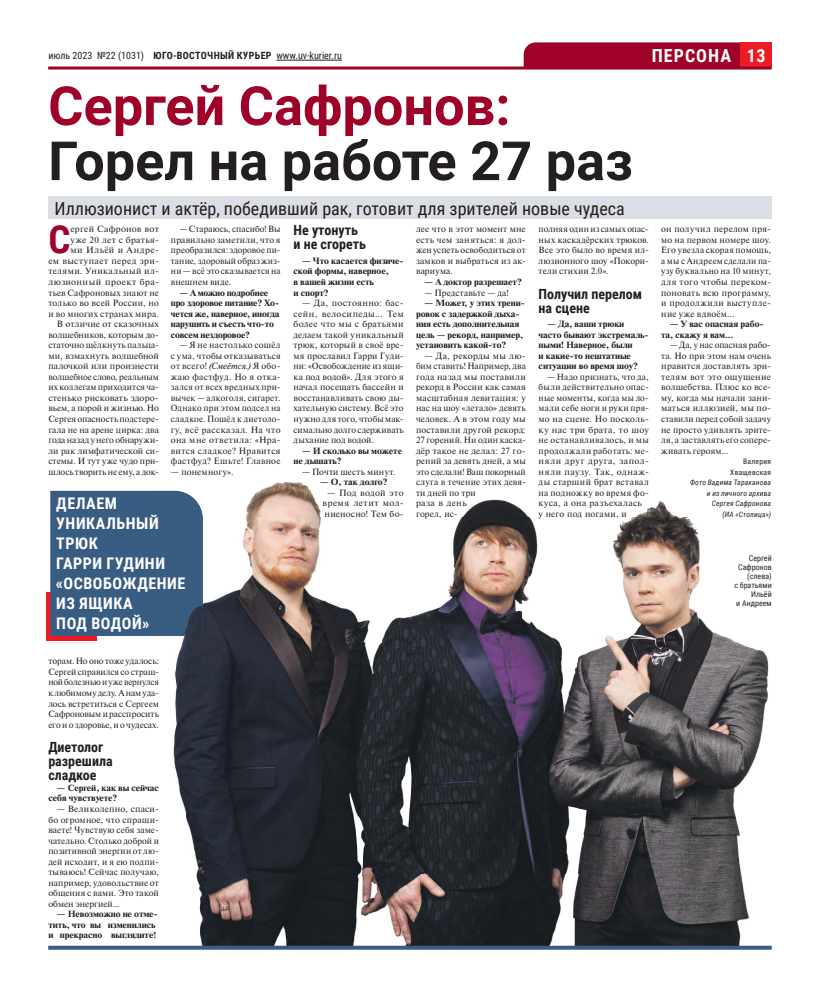
<style>
.page{position:relative;width:820px;height:993px;background:#fff}
.page>*{position:absolute;margin:0;border:0;box-sizing:border-box;transform-origin:0 0}
.t1{font:700 54px "Roboto";color:#231f20}
.t2{font:700 54px "Roboto";color:#9e0229}
.t3{font:700 38.6px "Roboto Condensed";color:#9e0229}
.t4{font:18px "Roboto Condensed";color:#231f20}
.t5{font:700 18px "Roboto Condensed";letter-spacing:.055em;color:#fff}
.t6{font:700 16px/20px "Roboto Condensed";letter-spacing:.035em;color:#fff}
.t7{font:700 14px/14px "Roboto Condensed";color:#231f20}
.t8{font:10px "Roboto Condensed";color:#231f20}
.t9{font:9px/10.5px "Newton C";letter-spacing:.015em;color:#231f20;text-align:justify}
.t10{font:700 9px/10.5px "Newton C";letter-spacing:-.01em;color:#231f20;scale:1.08 1}
.t11{font:9px/10.5px "Newton C";letter-spacing:.04em;color:#231f20}
.t12{font:8px/9px "Roboto Condensed";color:#231f20;text-align:right}
.t13{font:italic 7.5px/10.5px "Roboto Condensed";letter-spacing:.025em;color:#231f20;text-align:right}
.t14{font:7.5px/10.5px "Roboto Condensed";letter-spacing:.035em;color:#231f20;text-align:right}
.s1{font-weight:700}
.s2{font-style:italic}
</style>
<div class="page">
<div style="left:523px;top:42px;width:217px;height:24px;background:#9e0229"></div>
<div style="left:740px;top:42px;width:31px;height:25px;background:#ed1c24"></div>
<hr style="left:48px;top:66px;width:723px;height:3px;background:#9e0229">
<hr style="left:276px;top:60px;width:66px;height:1px;background:#231f20">
<div style="left:49px;top:196px;width:722px;height:23px;background:#dbdee6"></div>
<div style="left:46px;top:592px;width:50px;height:48px;background:#ed1c24"></div>
<div style="left:50px;top:490px;width:99px;height:145px;background:#395c82"></div>
<img style="left:246px;top:482px;width:432px;height:35px">
<img style="left:185px;top:517px;width:584px;height:428px">
<img style="left:149px;top:635px;width:36px;height:174px">
<svg style="left:149px;top:658px;width:10px;height:71px"></svg>
<svg style="left:149px;top:784px;width:10px;height:8px"></svg>
<svg style="left:149px;top:805px;width:10px;height:4px"></svg>
<img style="left:320px;top:482px;width:67px;height:4px">
<img style="left:327px;top:489px;width:76px;height:7px">
<img style="left:323px;top:501px;width:80px;height:6px">
<img style="left:325px;top:510px;width:78px;height:7px">
<img style="left:416px;top:482px;width:109px;height:4px">
<img style="left:416px;top:489px;width:59px;height:8px">
<img style="left:416px;top:501px;width:50px;height:6px">
<img style="left:416px;top:512px;width:41px;height:6px">
<img style="left:538px;top:482px;width:110px;height:4px">
<img style="left:538px;top:489px;width:110px;height:8px">
<img style="left:538px;top:501px;width:103px;height:6px">
<img style="left:538px;top:512px;width:88px;height:6px">
<img style="left:722px;top:517px;width:47px;height:1px">
<img style="left:149px;top:490px;width:54px;height:145px">
<img style="left:149px;top:515px;width:10px;height:14px">
<img style="left:149px;top:558px;width:16px;height:14px">
<img style="left:149px;top:577px;width:36px;height:15px">
<svg style="left:48px;top:945px;width:723px;height:4px;background:#43607f"></svg>
<p class="t8" style="left:48px;top:50px;width:295px">июль 2023 №22 (1031) <span class="s1">ЮГО-ВОСТОЧНЫЙ КУРЬЕР</span> www.uv-kurier.ru</p>
<h3 class="t5" style="left:651px;top:45px;width:115px">ПЕРСОНА 13</h3>
<h1 class="t2" style="left:48px;top:75px;width:463px">Сергей Сафронов:</h1>
<h1 class="t1" style="left:48px;top:130px;width:586px">Горел на работе 27 раз</h1>
<h3 class="t4" style="left:54px;top:198px;width:571px">Иллюзионист и актёр, победивший рак, готовит для зрителей новые чудеса</h3>
<h2 class="t3" style="left:48px;top:217px;width:24px">С</h2>
<p class="t9" style="left:48px;top:224px;width:112px;text-align:right">ергей Сафронов вот<br>уже 20 лет с братья-<br>ми Ильёй и Андре-<br>ем выступает перед зри&shy;телями. Уникальный ил&shy;люзионный проект бра&shy;тьев Сафроновых знают не только во всей России, но и во многих странах мира.<br>В отличие от сказочных волшебников, которым до&shy;статочно щёлкнуть пальца&shy;ми, взмахнуть волшебной палочкой или произнести волшебное слово, реальным их коллегам приходится ча&shy;стенько рисковать здоро&shy;вьем, а порой и жизнью. Но<br>Сергея опасность подстере&shy;гала не на арене цирка: два года назад у него обнаружи&shy;ли рак лимфатической си&shy;стемы. И тут уже чудо при&shy;шлось творить не ему, а док-</p>
<p class="t9" style="left:171px;top:224px;width:111px;text-indent:9px">— Стараюсь, спасибо! Вы правильно заметили, что я преобразился: здоровое пи&shy;тание, здоровый образ жиз&shy;ни — всё это сказывается на внешнем виде.</p>
<p class="t10" style="left:171px;top:287px;width:102px;text-indent:9px">— А можно подробнее про здоровое питание? Хо&shy;чется же, наверное, иногда нарушить и съесть что-то совсем нездоровое?</p>
<p class="t9" style="left:171px;top:340px;width:111px;text-indent:9px">— Я не настолько сошёл с ума, чтобы отказываться от всего! <span class="s2">(Смеётся.)</span> Я обо&shy;жаю фастфуд. Но я отка&shy;зался от всех вредных при&shy;вычек — алкоголя, сигарет.<br>Однако при этом подсел на сладкое. Пошёл к диетоло&shy;гу, всё рассказал. На что она мне ответила: «Нра&shy;вится сладкое? Нравится фастфуд? Ешьте! Главное</p>
<p class="t9" style="left:171px;top:466px;width:64px">— понемногу».</p>
<h3 class="t7" style="left:293px;top:223px;width:74px">Не утонуть и не сгореть</h3>
<p class="t10" style="left:293px;top:255px;width:103px;text-indent:9px">— Что касается физиче&shy;ской формы, наверное,<br>в вашей жизни есть<br>и спорт?</p>
<p class="t9" style="left:293px;top:297px;width:112px;text-indent:9px">— Да, постоянно: бас&shy;сейн, велосипеды… Тем более что мы с братьями делаем такой уникальный трюк, который в своё вре&shy;мя прославил Гарри Гуди&shy;ни: «Освобождение из ящи&shy;ка под водой». Для этого я начал посещать бассейн и восстанавливать свою ды&shy;хательную систему. Всё это нужно для того, чтобы мак&shy;симально долго сдерживать дыхание под водой.</p>
<p class="t10" style="left:293px;top:445px;width:102px;text-indent:9px">— И сколько вы можете не дышать?</p>
<p class="t9" style="left:302px;top:466px;width:95px">— Почти шесть минут.</p>
<p class="t9" style="left:416px;top:224px;width:111px">лее что в этот момент мне есть чем заняться: я дол&shy;жен успеть освободиться от замков и выбраться из ак&shy;вариума.</p>
<p class="t10" style="left:424px;top:276px;width:92px">— А доктор разрешает?</p>
<p class="t9" style="left:424px;top:287px;width:85px">— Представьте — да!</p>
<p class="t10" style="left:416px;top:297px;width:102px;text-indent:9px">— Может, у этих трени&shy;ровок с задержкой дыха&shy;ния есть дополнительная цель — рекорд, например, установить какой-то?</p>
<p class="t9" style="left:416px;top:350px;width:111px;text-indent:9px">— Да, рекорды мы лю&shy;бим ставить! Например, два года назад мы поставили рекорд в России как самая масштабная левитация: у нас на шоу «летало» девять человек. А в этом году мы поставили другой рекорд:<br>27 горений. Ни один каска&shy;дёр такое не делал: 27 го&shy;рений за девять дней, а мы это сделали! Ваш покорный</p>
<p class="t9" style="left:538px;top:224px;width:112px">полняя один из самых опас&shy;ных каскадёрских трюков.<br>Все это было во время ил&shy;люзионного шоу «Покори&shy;тели стихии 2.0».</p>
<h3 class="t7" style="left:538px;top:287px;width:105px">Получил перелом на сцене</h3>
<p class="t10" style="left:538px;top:318px;width:103px;text-indent:9px">— Да, ваши трюки часто бывают экстремаль&shy;ными! Наверное, были<br>и какие-то нештатные ситуации во время шоу?</p>
<p class="t9" style="left:538px;top:371px;width:112px;text-indent:9px">— Надо признать, что да, были действительно опас&shy;ные моменты, когда мы ло&shy;мали себе ноги и руки пря&shy;мо на сцене. Но посколь&shy;ку нас три брата, то шоу не останавливалось, и мы продолжали работать: ме&shy;няли друг друга, запол&shy;няли паузу. Так, однаж-</p>
<p class="t9" style="left:661px;top:224px;width:111px">он получил перелом пря&shy;мо на первом номере шоу.<br>Его увезла скорая помощь, а мы с Андреем сделали па&shy;узу буквально на 10 минут, для того чтобы переком&shy;поновать всю программу, и продолжили выступле&shy;ние уже вдвоём…</p>
<p class="t10" style="left:661px;top:318px;width:96px;text-indent:9px">— У вас опасная рабо&shy;та, скажу я вам...</p>
<p class="t9" style="left:661px;top:340px;width:111px;text-indent:9px">— Да, у нас опасная рабо&shy;та. Но при этом нам очень нравится доставлять зри&shy;телям вот это ощущение волшебства. Плюс ко все&shy;му, когда мы начали зани&shy;маться иллюзией, мы по&shy;ставили перед собой задачу не просто удивлять зрите&shy;ля, а заставлять его сопере&shy;живать героям...</p>
<p class="t14" style="left:730px;top:456px;width:42px">Валерия<br>Хващевская</p>
<h3 class="t6" style="left:56px;top:493px;width:131px">ДЕЛАЕМ<br>УНИКАЛЬНЫЙ<br>ТРЮК<br>ГАРРИ ГУДИНИ «ОСВОБОЖДЕНИЕ<br>ИЗ ЯЩИКА<br>ПОД ВОДОЙ»</h3>
<p class="t9" style="left:48px;top:655px;width:112px">торам. Но оно тоже удалось:<br>Сергей справился со страш&shy;ной болезнью и уже вернулся к любимому делу. А нам уда&shy;лось встретиться с Сергеем Сафроновым и расспросить его и о здоровье, и о чудесах.</p>
<h3 class="t7" style="left:48px;top:740px;width:66px">Диетолог разрешила сладкое</h3>
<p class="t10" style="left:48px;top:782px;width:104px;text-indent:9px">— Сергей, как вы сейчас себя чувствуете?</p>
<p class="t9" style="left:48px;top:803px;width:112px;text-indent:9px">— Великолепно, спаси&shy;бо огромное, что спраши&shy;ваете! Чувствую себя заме&shy;чательно. Столько доброй и позитивной энергии от лю&shy;дей исходит, и я ею подпи&shy;тываюсь! Сейчас получаю, например, удовольствие от общения с вами. Это такой обмен энергией...</p>
<p class="t10" style="left:48px;top:908px;width:103px;text-indent:9px">— Невозможно не отме&shy;тить, что вы изменились и прекрасно выглядите!</p>
<p class="t10" style="left:320px;top:476px;width:64px">— О, так долго?</p>
<p class="t9" style="left:322px;top:487px;width:83px;text-align:center">— Под водой это время летит мол&shy;ниеносно! Тем бо-</p>
<p class="t9" style="left:416px;top:476px;width:111px;text-align:left">слуга в течение этих девя&shy;ти дней по три<br>раза в день<br>горел, ис-</p>
<p class="t11" style="left:538px;top:476px;width:112px">ды старший брат вставал на подножку во время фо&shy;куса, а она разъехалась<br>у него под ногами, и</p>
<p class="t13" style="left:690px;top:477px;width:82px">Фото Вадима Тараканова и из личного архива<br>Сергея Сафронова<br>(ИА «Столица»)</p>
<p class="t12" style="left:734px;top:554px;width:39px">Сергей<br>Сафронов (слева)<br>с братьями<br>Ильёй<br>и Андреем</p>
</div>
